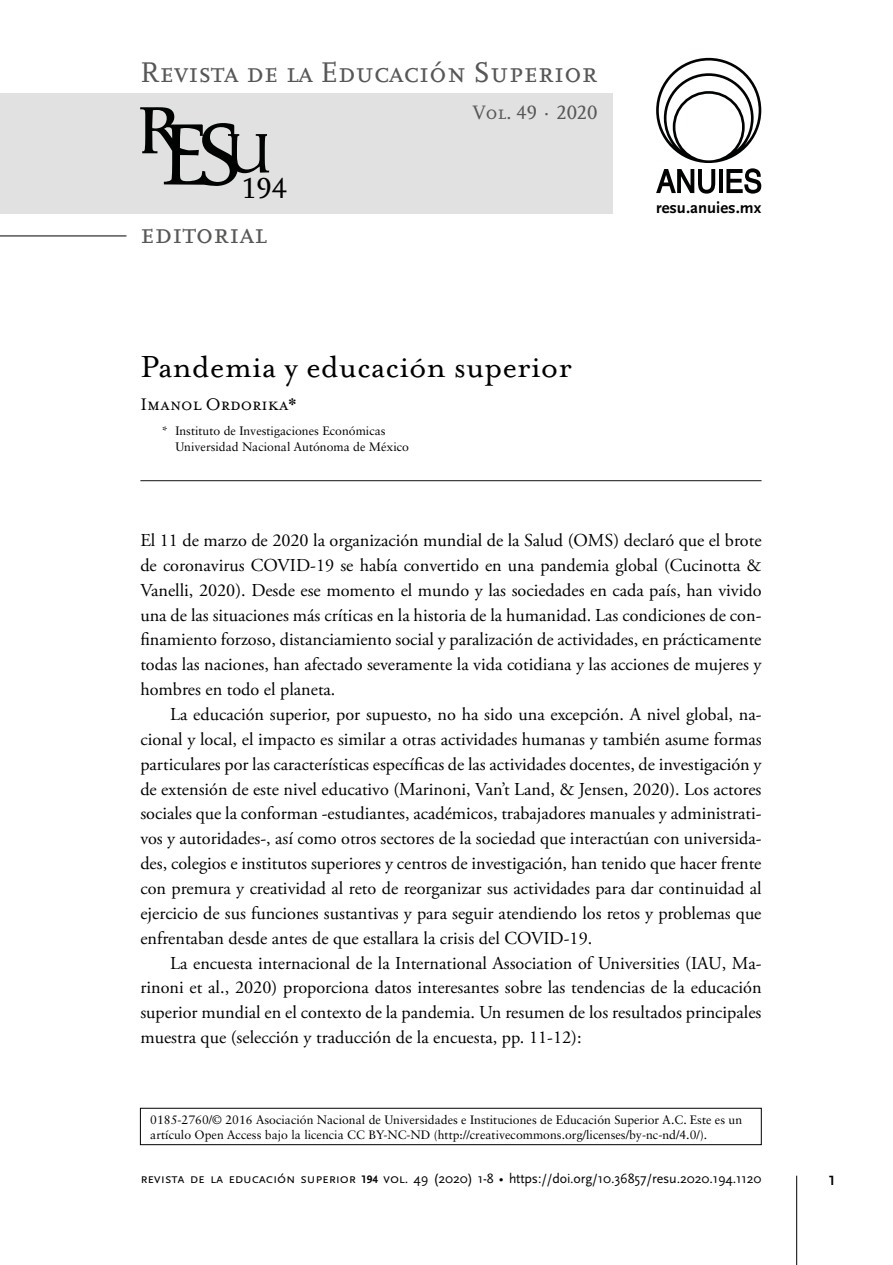
<style>
.page{position:relative;width:893px;height:1265px;background:#fff}
.page>*{position:absolute;margin:0;border:0;box-sizing:border-box;transform-origin:0 0}
.TITULO_original{font:35px "Mrs Eaves OT";color:#000}
.t1{font:30.45px "Scala Caps";color:#000}
.t2{font:29.75px "Scala Caps";color:#575756}
.t3{font:20.3px "Scala Caps";color:#575756}
.AUTOR{font:19.25px "Mrs Eaves Small Caps OT";color:#000}
.Texto{font:18.2px/24.8px "Adobe Garamond Pro";color:#000;text-align:justify}
.Texto_SS{font:18.2px/24.8px "Adobe Garamond Pro";color:#000;text-align:justify}
.t4{font:700 16.62px "Scala Sans";color:#000}
.t5{font:14px "Scala Sans Regular SC";letter-spacing:-.01em;color:#000}
.t6{font:14px "Scala Sans Bold SC";color:#000}
.Afiliación_Autores{font:12.25px/14.7px "Sabon LT Std";color:#000}
.s1{font-family:"Scala Sans Bold SC";font-size:11.38px}
.s2{font-family:"Scala Sans"}
</style>
<div class="page">
<div style="left:0;top:93px;width:613px;height:120px;background:#e1e1e1"></div>
<div style="left:140px;top:1108px;width:621px;height:37px;border:1px solid #000"></div>
<svg style="left:140px;top:107px;width:129px;height:79px"></svg>
<svg style="left:656px;top:58px;width:105px;height:136px"></svg>
<hr style="left:796px;top:1176px;width:1px;height:89px;background:#000">
<hr style="left:0;top:236px;width:126px;height:1px;background:#000">
<hr style="left:140px;top:480px;width:621px;height:1px;background:#111">
<h3 class="t2" style="left:140px;top:56px;width:459px">Revista de la Educación Superior</h3>
<h2 class="t1" style="left:241px;top:172px;width:47px">194</h2>
<h3 class="t2" style="left:140px;top:217px;width:128px">editorial</h3>
<p class="t3" style="left:472px;top:101px;width:126px">Vol. 49 · 2020</p>
<p class="TITULO_original" style="left:140px;top:347px;width:433px">Pandemia y educación superior</p>
<p class="AUTOR" style="left:140px;top:393px;width:158px">Imanol Ordorika*</p>
<p class="Afiliación_Autores" style="left:162px;top:424px;width:226px">* Instituto de Investigaciones Económicas</p>
<p class="Afiliación_Autores" style="left:175px;top:439px;width:235px">Universidad Nacional Autónoma de México</p>
<p class="t4" style="left:656px;top:199px;width:107px">resu.anuies.mx</p>
<p class="Texto_SS" style="left:140px;top:528px;width:623px">El 11 de marzo de 2020 la organización mundial de la Salud (OMS) declaró que el brote de coronavirus COVID-19 se había convertido en una pandemia global (Cucinotta &amp; Vanelli, 2020). Desde ese momento el mundo y las sociedades en cada país, han vivido una de las situaciones más críticas en la historia de la humanidad. Las condiciones de con&shy;finamiento forzoso, distanciamiento social y paralización de actividades, en prácticamente todas las naciones, han afectado severamente la vida cotidiana y las acciones de mujeres y hombres en todo el planeta.</p>
<p class="Texto" style="left:140px;top:702px;width:623px;text-indent:30px">La educación superior, por supuesto, no ha sido una excepción. A nivel global, na&shy;cional y local, el impacto es similar a otras actividades humanas y también asume formas particulares por las características específicas de las actividades docentes, de investigación y de extensión de este nivel educativo (Marinoni, Van’t Land, &amp; Jensen, 2020). Los actores sociales que la conforman -estudiantes, académicos, trabajadores manuales y administrati&shy;vos y autoridades-, así como otros sectores de la sociedad que interactúan con universida&shy;des, colegios e institutos superiores y centros de investigación, han tenido que hacer frente con premura y creatividad al reto de reorganizar sus actividades para dar continuidad al ejercicio de sus funciones sustantivas y para seguir atendiendo los retos y problemas que enfrentaban desde antes de que estallara la crisis del COVID-19.</p>
<p class="Texto" style="left:140px;top:951px;width:623px;text-indent:30px">La encuesta internacional de la International Association of Universities (IAU, Ma&shy;rinoni et al., 2020) proporciona datos interesantes sobre las tendencias de la educación superior mundial en el contexto de la pandemia. Un resumen de los resultados principales muestra que (selección y traducción de la encuesta, pp. 11-12):</p>
<p class="Afiliación_Autores" style="left:150px;top:1112px;width:593px">0185-2760/© 2016 Asociación Nacional de Universidades e Instituciones de Educación Superior A.C. Este es un artículo Open Access bajo la licencia CC BY-NC-ND (http://creativecommons.org/licenses/by-nc-nd/4.0/).</p>
<p class="t5" style="left:140px;top:1171px;width:623px">revista de la educación superior <span class="s1">194</span> vol. 49 (2020) 1-8 • <span class="s2">https://doi.org/10.36857/resu.2020.194.1120</span></p>
<p class="t6" style="left:828px;top:1173px;width:8px">1</p>
</div>
